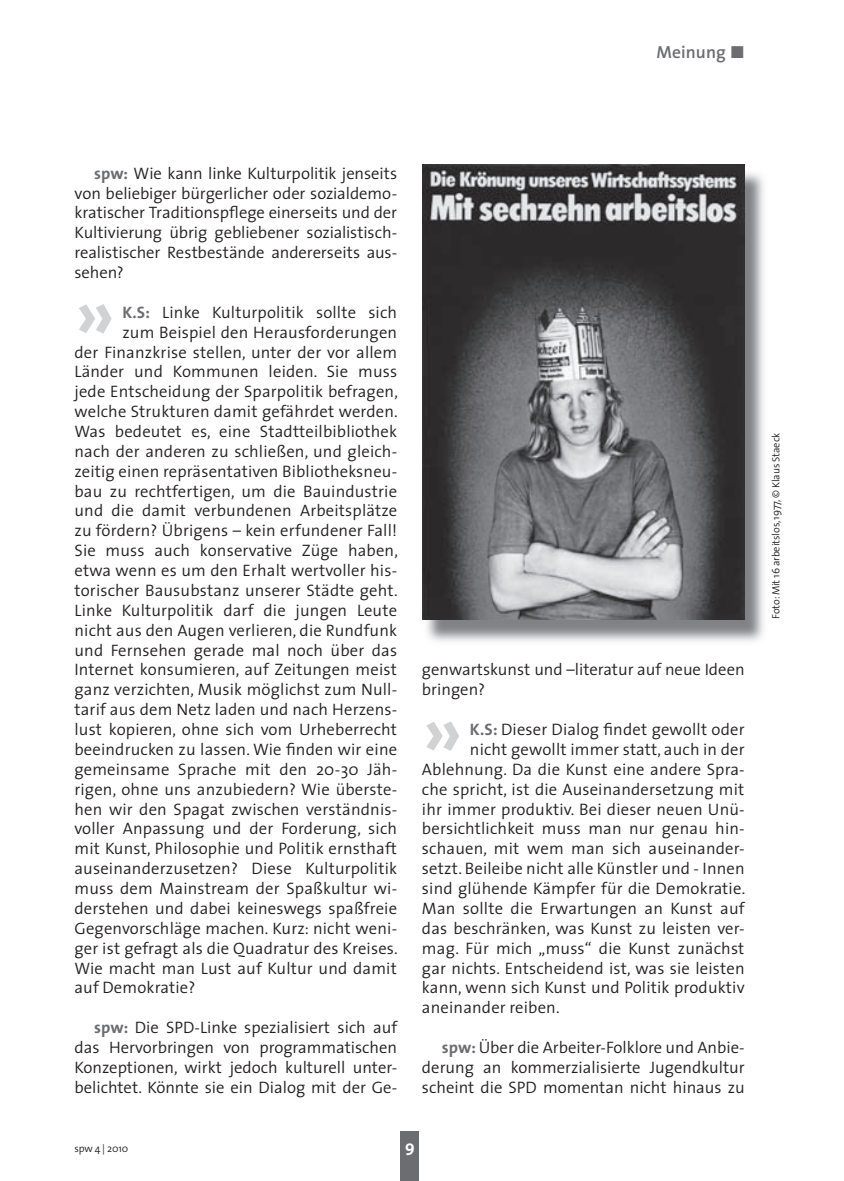
<style>
.page{position:relative;width:844px;height:1181px;background:#fff}
.page>*{position:absolute;margin:0;border:0;box-sizing:border-box;transform-origin:0 0}
.t1{font:700 75.6px "The Sans";color:#d1d2d4}
.t2{font:600 17.5px "The Sans";letter-spacing:.005em;color:#6c6d70}
.t3{font:300 16.62px/19.9px "The Sans";letter-spacing:.01em;color:#231f20;text-align:justify}
.t4{font:700 16.62px "The Sans";color:#fff}
.t5{font:300 10.5px "The Sans";letter-spacing:-.01em;color:#231f20}
.s1{font-family:"The Sans Bold Expert";font-weight:400}
.s2{font-weight:700;color:#6c6d70}
</style>
<div class="page">
<div style="left:400px;top:1131px;width:19px;height:50px;background:#6c6d70"></div>
<img style="left:423px;top:169px;width:341px;height:473px">
<img style="left:422px;top:165px;width:322px;height:454px">
<p class="t2" style="left:656px;top:38px;width:90px">Meinung <span class="s1">ó</span></p>
<p class="t3" style="left:74px;top:163px;width:324px;text-indent:20px"><span class="s2">spw:</span> Wie kann linke Kulturpolitik jenseits von beliebiger bürgerlicher oder sozialdemo&shy;kratischer Traditionspflege einerseits und der Kultivierung übrig gebliebener sozialistisch&shy;realistischer Restbestände andererseits aus&shy;sehen?</p>
<h1 class="t1" style="left:74px;top:263px;width:42px">»</h1>
<p class="t3" style="left:122px;top:302px;width:276px"><span class="s2">K.S:</span> Linke Kulturpolitik sollte sich</p>
<p class="t3" style="left:122px;top:322px;width:276px">zum Beispiel den Herausforderungen</p>
<p class="t3" style="left:74px;top:342px;width:324px">der Finanzkrise stellen, unter der vor allem</p>
<p class="t3" style="left:74px;top:362px;width:324px">Länder und Kommunen leiden. Sie muss</p>
<p class="t3" style="left:74px;top:382px;width:325px">jede Entscheidung der Sparpolitik befragen,</p>
<p class="t3" style="left:74px;top:402px;width:325px">welche Strukturen damit gefährdet werden.</p>
<p class="t3" style="left:74px;top:421px;width:324px">Was bedeutet es, eine Stadtteilbibliothek</p>
<p class="t3" style="left:74px;top:441px;width:324px">nach der anderen zu schließen, und gleich-</p>
<p class="t3" style="left:74px;top:461px;width:324px">zeitig einen repräsentativen Bibliotheksneu-</p>
<p class="t3" style="left:74px;top:481px;width:324px">bau zu rechtfertigen, um die Bauindustrie</p>
<p class="t3" style="left:74px;top:501px;width:324px">und die damit verbundenen Arbeitsplätze</p>
<p class="t3" style="left:74px;top:521px;width:324px">zu fördern? Übrigens – kein erfundener Fall!</p>
<p class="t3" style="left:74px;top:541px;width:325px">Sie muss auch konservative Züge haben,</p>
<p class="t3" style="left:74px;top:560px;width:324px">etwa wenn es um den Erhalt wertvoller his-</p>
<p class="t3" style="left:74px;top:580px;width:325px">torischer Bausubstanz unserer Städte geht.</p>
<p class="t3" style="left:74px;top:600px;width:324px">Linke Kulturpolitik darf die jungen Leute</p>
<p class="t3" style="left:74px;top:620px;width:324px">nicht aus den Augen verlieren, die Rundfunk</p>
<p class="t3" style="left:74px;top:640px;width:324px">und Fernsehen gerade mal noch über das</p>
<p class="t3" style="left:74px;top:660px;width:324px">Internet konsumieren, auf Zeitungen meist</p>
<p class="t3" style="left:74px;top:680px;width:324px">ganz verzichten, Musik möglichst zum Null-</p>
<p class="t3" style="left:74px;top:700px;width:324px">tarif aus dem Netz laden und nach Herzens-</p>
<p class="t3" style="left:74px;top:719px;width:324px">lust kopieren, ohne sich vom Urheberrecht</p>
<p class="t3" style="left:74px;top:739px;width:324px">beeindrucken zu lassen. Wie finden wir eine</p>
<p class="t3" style="left:74px;top:759px;width:324px">gemeinsame Sprache mit den 20-30 Jäh-</p>
<p class="t3" style="left:74px;top:779px;width:324px">rigen, ohne uns anzubiedern? Wie überste-</p>
<p class="t3" style="left:74px;top:799px;width:324px">hen wir den Spagat zwischen verständnis-</p>
<p class="t3" style="left:74px;top:819px;width:324px">voller Anpassung und der Forderung, sich</p>
<p class="t3" style="left:74px;top:839px;width:324px">mit Kunst, Philosophie und Politik ernsthaft</p>
<p class="t3" style="left:74px;top:858px;width:324px">auseinanderzusetzen? Diese Kulturpolitik</p>
<p class="t3" style="left:74px;top:878px;width:324px">muss dem Mainstream der Spaßkultur wi-</p>
<p class="t3" style="left:74px;top:898px;width:324px">derstehen und dabei keineswegs spaßfreie</p>
<p class="t3" style="left:74px;top:918px;width:324px">Gegenvorschläge machen. Kurz: nicht weni-</p>
<p class="t3" style="left:74px;top:938px;width:325px">ger ist gefragt als die Quadratur des Kreises.</p>
<p class="t3" style="left:74px;top:958px;width:324px">Wie macht man Lust auf Kultur und damit</p>
<p class="t3" style="left:74px;top:978px;width:122px">auf Demokratie?</p>
<p class="t3" style="left:74px;top:1017px;width:324px;text-indent:20px"><span class="s2">spw:</span> Die SPD-Linke spezialisiert sich auf das Hervorbringen von programmatischen Konzeptionen, wirkt jedoch kulturell unter&shy;belichtet. Könnte sie ein Dialog mit der Ge-</p>
<p class="t3" style="left:422px;top:660px;width:324px">genwartskunst und –literatur auf neue Ideen bringen?</p>
<h1 class="t1" style="left:422px;top:681px;width:42px">»</h1>
<p class="t3" style="left:470px;top:719px;width:276px"><span class="s2">K.S:</span> Dieser Dialog findet gewollt oder</p>
<p class="t3" style="left:470px;top:739px;width:276px">nicht gewollt immer statt, auch in der</p>
<p class="t3" style="left:422px;top:759px;width:324px">Ablehnung. Da die Kunst eine andere Spra-</p>
<p class="t3" style="left:422px;top:779px;width:324px">che spricht, ist die Auseinandersetzung mit</p>
<p class="t3" style="left:422px;top:799px;width:324px">ihr immer produktiv. Bei dieser neuen Unü-</p>
<p class="t3" style="left:422px;top:819px;width:324px">bersichtlichkeit muss man nur genau hin-</p>
<p class="t3" style="left:422px;top:839px;width:324px">schauen, mit wem man sich auseinander-</p>
<p class="t3" style="left:422px;top:858px;width:324px">setzt. Beileibe nicht alle Künstler und - Innen</p>
<p class="t3" style="left:422px;top:878px;width:325px">sind glühende Kämpfer für die Demokratie.</p>
<p class="t3" style="left:422px;top:898px;width:324px">Man sollte die Erwartungen an Kunst auf</p>
<p class="t3" style="left:422px;top:918px;width:324px">das beschränken, was Kunst zu leisten ver-</p>
<p class="t3" style="left:422px;top:938px;width:324px">mag. Für mich „muss“ die Kunst zunächst</p>
<p class="t3" style="left:422px;top:958px;width:324px">gar nichts. Entscheidend ist, was sie leisten</p>
<p class="t3" style="left:422px;top:978px;width:324px">kann, wenn sich Kunst und Politik produktiv</p>
<p class="t3" style="left:422px;top:998px;width:139px">aneinander reiben.</p>
<p class="t3" style="left:422px;top:1037px;width:324px;text-indent:20px"><span class="s2">spw:</span> Über die Arbeiter-Folklore und Anbie&shy;derung an kommerzialisierte Jugendkultur scheint die SPD momentan nicht hinaus zu</p>
<p class="t5" style="left:74px;top:1142px;width:55px">spw 4 | 2010</p>
<p class="t4" style="left:405px;top:1136px;width:11px">9</p>
<p class="t5" style="left:769px;top:619px;width:187px;rotate:-90deg">Foto: Mit 16 arbeitslos, 1977, © Klaus Staeck</p>
</div>
